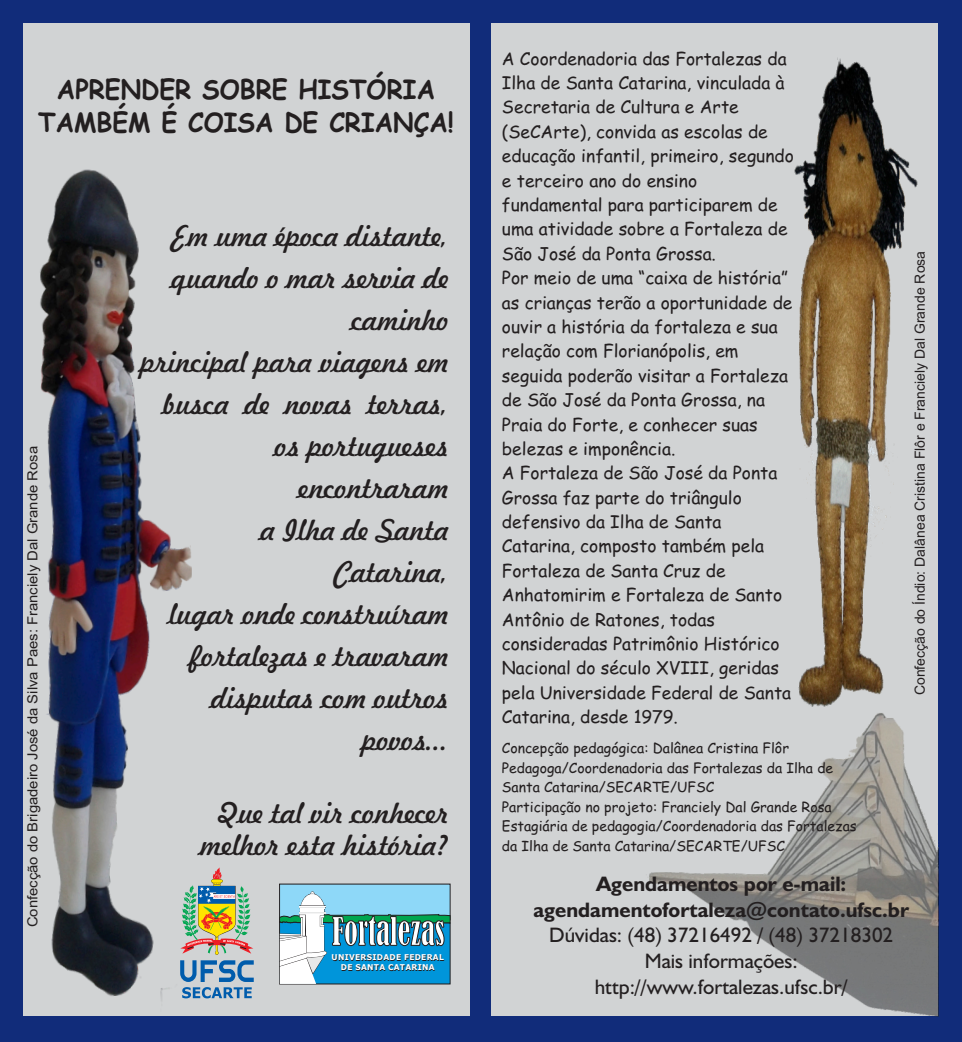
<style>
.page{position:relative;width:962px;height:1042px;background:#fff}
.page>*{position:absolute;margin:0;border:0;box-sizing:border-box;transform-origin:0 0}
.t1{font:28px/42px "Freehand 521 BT Regular C";color:#231f20;text-align:right}
.t2{font:700 26.78px/33.1px "Comic Sans MS";color:#231f20;text-align:center;scale:.94 1}
.t3{font:21px/25.7px "Humanist 521 BT";color:#231f20;text-align:center}
.t4{font:700 21px/26.4px "Humanist 521 BT";color:#231f20;text-align:center}
.t5{font:17.5px/24.3px "Comic Sans MS";color:#231f20}
.t6{font:14px/19.4px "Comic Sans MS";color:#231f20}
.t7{font:14px "Arial";color:#231f20;scale:1.06 1}
.t8{font:14px "Arial";color:#231f20}
.t9{font:700 8.05px/9.8px "Verdana";letter-spacing:.035em;color:#fff;text-align:center;scale:.94 1}
</style>
<div class="page">
<div style="left:0;top:0;width:491px;height:1042px;background:#112c7a"></div>
<div style="left:23px;top:24px;width:446px;height:992px;background:#d1d3d4"></div>
<svg style="left:279px;top:883px;width:171px;height:101px;background:#66b5d2"></svg>
<svg style="left:192px;top:867px;width:62px;height:131px"></svg>
<img style="left:40px;top:169px;width:152px;height:831px">
<div style="left:471px;top:0;width:491px;height:1042px;background:#112c7a"></div>
<div style="left:491px;top:24px;width:447px;height:992px;background:#d1d3d4"></div>
<img style="left:794px;top:58px;width:124px;height:649px">
<img style="left:649px;top:713px;width:289px;height:304px">
<h2 class="t2" style="left:38px;top:75px;width:443px">APRENDER SOBRE HISTÓRIA<br>TAMBÉM É COISA DE CRIANÇA!</h2>
<p class="t7" style="left:27px;top:927px;width:455px;rotate:-90deg">Confecção do Brigadeiro José da Silva Paes: Franciely Dal Grande Rosa</p>
<h1 class="t1" style="left:140px;top:217px;width:310px">Em uma época distante, quando o mar servia de caminho<br>principal para viagens em busca de novas terras, os portugueses encontraram<br>a Ilha de Santa<br>Catarina,<br>lugar onde construíram fortalezas e travaram disputas com outros povos...</h1>
<h1 class="t1" style="left:200px;top:800px;width:251px;line-height:31.5px">Que tal vir conhecer melhor esta história?</h1>
<p class="t9" style="left:332px;top:953px;width:121px">UNIVERSIDADE FEDERAL<br>DE SANTA CATARINA</p>
<p class="t5" style="left:502px;top:48px;width:294px">A Coordenadoria das Fortalezas da<br>Ilha de Santa Catarina, vinculada à<br>Secretaria de Cultura e Arte (SeCArte), convida as escolas de educação infantil, primeiro, segundo e terceiro ano do ensino fundamental para participarem de uma atividade sobre a Fortaleza de<br>São José da Ponta Grossa.<br>Por meio de uma “caixa de história” as crianças terão a oportunidade de ouvir a história da fortaleza e sua relação com Florianópolis, em seguida poderão visitar a Fortaleza de São José da Ponta Grossa, na<br>Praia do Forte, e conhecer suas belezas e imponência.<br>A Fortaleza de São José da Ponta<br>Grossa faz parte do triângulo defensivo da Ilha de Santa<br>Catarina, composto também pela<br>Fortaleza de Santa Cruz de<br>Anhatomirim e Fortaleza de Santo<br>Antônio de Ratones, todas consideradas Patrimônio Histórico<br>Nacional do século XVIII, geridas pela Universidade Federal de Santa<br>Catarina, desde 1979.</p>
<p class="t6" style="left:502px;top:740px;width:356px">Concepção pedagógica: Dalânea Cristina Flôr Pedagoga/Coordenadoria das Fortalezas da Ilha de Santa Catarina/SECARTE/UFSC<br>Participação no projeto: Franciely Dal Grande Rosa Estagiária de pedagogia/Coordenadoria das Fortalezas da Ilha de Santa Catarina/SECARTE/UFSC</p>
<p class="t8" style="left:914px;top:695px;width:446px;rotate:-90deg">Confecção do Índio: Dalânea Cristina Flôr e Franciely Dal Grande Rosa</p>
<p class="t4" style="left:533px;top:872px;width:377px">Agendamentos por e-mail: agendamentofortaleza@contato.ufsc.br</p>
<p class="t3" style="left:549px;top:924px;width:345px">Dúvidas: (48) 37216492 / (48) 37218302<br>Mais informações: http://www.fortalezas.ufsc.br/</p>
</div>
